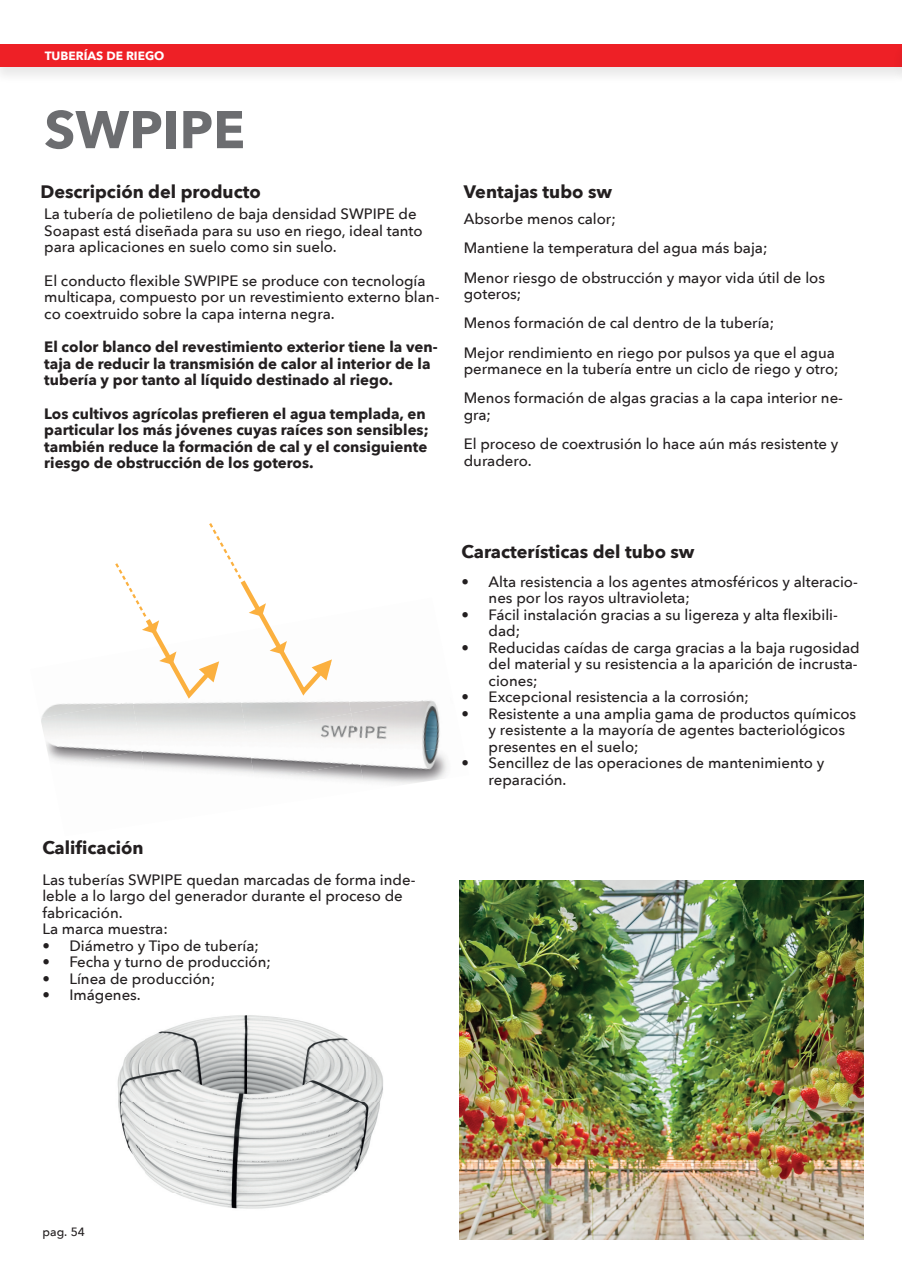
<style>
.page{position:relative;width:902px;height:1280px;background:#fff}
.page>*{position:absolute;margin:0;border:0;box-sizing:border-box;transform-origin:0 0}
.Stile_di_paragrafo_1{font:700 52.5px "Avenir Next";color:#6c6d70}
.t1{font:700 18px "Avenir Next";color:#231f20}
.Stile_di_paragrafo_1-2{font:500 15px/16.5px "Avenir Next";color:#231f20}
.Stile_di_paragrafo_1-3{font:700 15px/16.5px "Avenir Next";color:#231f20}
.t2{font:700 12px "Avenir Next";color:#fff}
.t3{font:500 12px "Avenir Next";color:#231f20}
</style>
<div class="page">
<img style="left:117px;top:1015px;width:266px;height:133px">
<img style="left:129px;top:1148px;width:240px;height:45px">
<img style="left:176px;top:1193px;width:148px;height:16px">
<img style="left:41px;top:702px;width:100px;height:56px">
<img style="left:351px;top:700px;width:89px;height:44px">
<img style="left:246px;top:713px;width:114px;height:49px">
<img style="left:141px;top:732px;width:114px;height:42px">
<img style="left:50px;top:750px;width:100px;height:24px">
<img style="left:50px;top:769px;width:4px;height:5px">
<img style="left:365px;top:744px;width:83px;height:40px">
<img style="left:255px;top:762px;width:110px;height:19px">
<svg style="left:115px;top:523px;width:220px;height:179px"></svg>
<img style="left:459px;top:880px;width:404px;height:359px">
<div style="left:0;top:44px;width:901px;height:41px;background:#f4f4f4"></div>
<div style="left:0;top:45px;width:901px;height:22px;background:#ee2026"></div>
<div style="left:892px;top:44px;width:9px;height:41px;background:#231f20;opacity:.1"></div>
<svg style="left:901px;top:45px;width:1px;height:22px"></svg>
<p class="t2" style="left:45px;top:45px;width:121px">TUBERÍAS DE RIEGO</p>
<p class="Stile_di_paragrafo_1" style="left:44px;top:84px;width:202px">SWPIPE</p>
<p class="t1" style="left:40px;top:176px;width:222px">Descripción del producto</p>
<p class="Stile_di_paragrafo_1-2" style="left:44px;top:205px;width:380px">La tubería de polietileno de baja densidad SWPIPE de<br>Soapast está diseñada para su uso en riego, ideal tanto para aplicaciones en suelo como sin suelo.</p>
<p class="Stile_di_paragrafo_1-2" style="left:44px;top:272px;width:396px">El conducto flexible SWPIPE se produce con tecnología multicapa, compuesto por un revestimiento externo blan&shy;co coextruido sobre la capa interna negra.</p>
<p class="Stile_di_paragrafo_1-3" style="left:44px;top:338px;width:395px">El color blanco del revestimiento exterior tiene la ven&shy;taja de reducir la transmisión de calor al interior de la tubería y por tanto al líquido destinado al riego.</p>
<p class="Stile_di_paragrafo_1-3" style="left:44px;top:405px;width:386px">Los cultivos agrícolas prefieren el agua templada, en particular los más jóvenes cuyas raíces son sensibles; también reduce la formación de cal y el consiguiente riesgo de obstrucción de los goteros.</p>
<p class="t1" style="left:463px;top:176px;width:150px">Ventajas tubo sw</p>
<p class="Stile_di_paragrafo_1-2" style="left:463px;top:210px;width:154px">Absorbe menos calor;</p>
<p class="Stile_di_paragrafo_1-2" style="left:463px;top:239px;width:305px">Mantiene la temperatura del agua más baja;</p>
<p class="Stile_di_paragrafo_1-2" style="left:463px;top:269px;width:363px">Menor riesgo de obstrucción y mayor vida útil de los goteros;</p>
<p class="Stile_di_paragrafo_1-2" style="left:463px;top:314px;width:312px">Menos formación de cal dentro de la tubería;</p>
<p class="Stile_di_paragrafo_1-2" style="left:463px;top:344px;width:376px">Mejor rendimiento en riego por pulsos ya que el agua permanece en la tubería entre un ciclo de riego y otro;</p>
<p class="Stile_di_paragrafo_1-2" style="left:463px;top:389px;width:381px">Menos formación de algas gracias a la capa interior ne&shy;gra;</p>
<p class="Stile_di_paragrafo_1-2" style="left:463px;top:435px;width:376px">El proceso de coextrusión lo hace aún más resistente y duradero.</p>
<p class="t1" style="left:42px;top:832px;width:103px">Calificación</p>
<p class="Stile_di_paragrafo_1-2" style="left:42px;top:871px;width:374px">Las tuberías SWPIPE quedan marcadas de forma inde&shy;leble a lo largo del generador durante el proceso de fabricación.</p>
<p class="Stile_di_paragrafo_1-2" style="left:42px;top:920px;width:127px">La marca muestra:</p>
<p class="Stile_di_paragrafo_1-2" style="left:42px;top:937px;width:218px">• Diámetro y Tipo de tubería;</p>
<p class="Stile_di_paragrafo_1-2" style="left:42px;top:953px;width:230px">• Fecha y turno de producción;</p>
<p class="Stile_di_paragrafo_1-2" style="left:42px;top:970px;width:174px">• Línea de producción;</p>
<p class="Stile_di_paragrafo_1-2" style="left:42px;top:986px;width:100px">• Imágenes.</p>
<p class="t1" style="left:461px;top:536px;width:234px">Características del tubo sw</p>
<p class="Stile_di_paragrafo_1-2" style="left:488px;top:573px;width:371px;text-indent:-27px">• Alta resistencia a los agentes atmosféricos y alteracio&shy;nes por los rayos ultravioleta;</p>
<p class="Stile_di_paragrafo_1-2" style="left:488px;top:606px;width:351px;text-indent:-27px">• Fácil instalación gracias a su ligereza y alta flexibili&shy;dad;</p>
<p class="Stile_di_paragrafo_1-2" style="left:488px;top:639px;width:372px;text-indent:-27px">• Reducidas caídas de carga gracias a la baja rugosidad del material y su resistencia a la aparición de incrusta&shy;ciones;</p>
<p class="Stile_di_paragrafo_1-2" style="left:461px;top:688px;width:289px">• Excepcional resistencia a la corrosión;</p>
<p class="Stile_di_paragrafo_1-2" style="left:488px;top:705px;width:369px;text-indent:-27px">• Resistente a una amplia gama de productos químicos y resistente a la mayoría de agentes bacteriológicos presentes en el suelo;</p>
<p class="Stile_di_paragrafo_1-2" style="left:488px;top:754px;width:337px;text-indent:-27px">• Sencillez de las operaciones de mantenimiento y reparación.</p>
<p class="t3" style="left:43px;top:1221px;width:44px">pag. 54</p>
</div>
